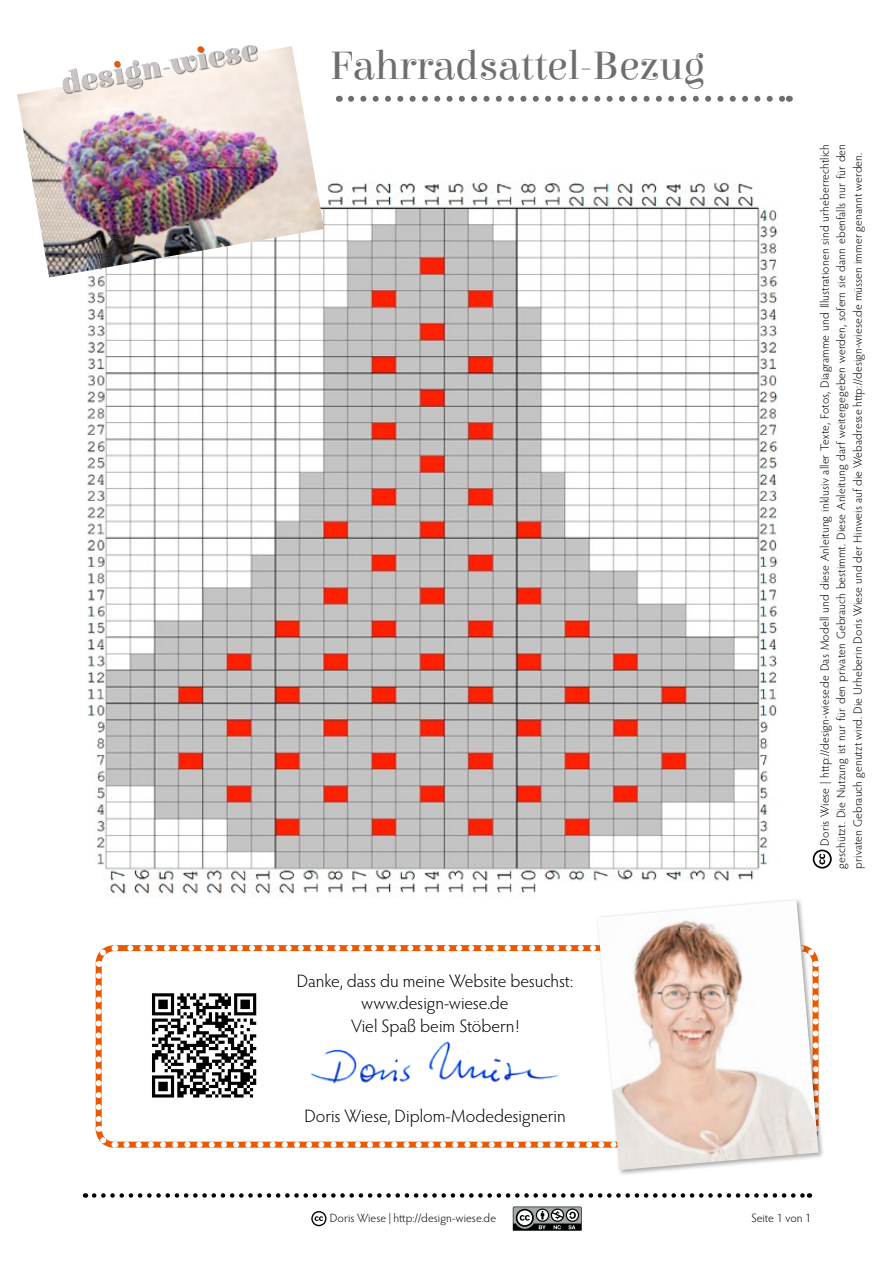
<style>
.page{position:relative;width:893px;height:1263px;background:#fff}
.page>*{position:absolute;margin:0;border:0;box-sizing:border-box;transform-origin:0 0}
.t1{font:42px "Elsie";letter-spacing:-.005em;color:#6e6e6e}
.t2{font:300 18px/22.5px "Hypatia Sans Pro";color:#000;text-align:center}
.t3{font:300 12px/16.5px "Hypatia Sans Pro";letter-spacing:.005em;color:#000;text-align:justify}
</style>
<div class="page">
<img style="left:87px;top:181px;width:691px;height:717px">
<svg style="left:126px;top:1142px;width:469px;height:6px"></svg>
<svg style="left:95px;top:976px;width:21px;height:172px"></svg>
<svg style="left:95px;top:945px;width:500px;height:22px"></svg>
<img style="left:310px;top:1041px;width:249px;height:43px">
<div style="left:595px;top:898px;width:230px;height:279px;background:#000;opacity:.35"></div>
<img style="left:597px;top:900px;width:222px;height:270px">
<svg style="left:351px;top:96px;width:432px;height:6px"></svg>
<img style="left:17px;top:46px;width:307px;height:231px">
<div style="left:63px;top:46px;width:195px;height:48px;background:#000;opacity:.5"></div>
<svg style="left:62px;top:45px;width:195px;height:48px"></svg>
<svg style="left:94px;top:1193px;width:716px;height:5px"></svg>
<svg style="left:513px;top:1206px;width:69px;height:25px;background:#717472"></svg>
<svg style="left:311px;top:1211px;width:15px;height:15px"></svg>
<svg style="left:813px;top:849px;width:19px;height:19px"></svg>
<svg style="left:152px;top:993px;width:104px;height:104px"></svg>
<h1 class="t1" style="left:330px;top:42px;width:377px">Fahrradsattel-Bezug</h1>
<h2 class="t2" style="left:297px;top:969px;width:278px">Danke, dass du meine Website besuchst: www.design-wiese.de<br>Viel Spaß beim Stöbern!</h2>
<h2 class="t2" style="left:304px;top:1104px;width:263px">Doris Wiese, Diplom-Modedesignerin</h2>
<p class="t3" style="left:330px;top:1209px;width:168px">Doris Wiese | http://design-wiese.de</p>
<p class="t3" style="left:816px;top:868px;width:726px;text-indent:23px;rotate:-90deg">Doris Wiese | http://design-wiese.de Das Modell und diese Anleitung inklusiv aller Texte, Fotos, Diagramme und Illustrationen sind urheberrechtlich geschützt. Die Nutzung ist nur für den privaten Gebrauch bestimmt. Diese Anleitung darf weitergegeben werden, sofern sie dann ebenfalls nur für den privaten Gebrauch genutzt wird. Die Urheberin Doris Wiese und der Hinweis auf die Webadresse http://design-wiese.de müssen immer genannt werden.</p>
<p class="t3" style="left:751px;top:1209px;width:61px">Seite 1 von 1</p>
</div>
